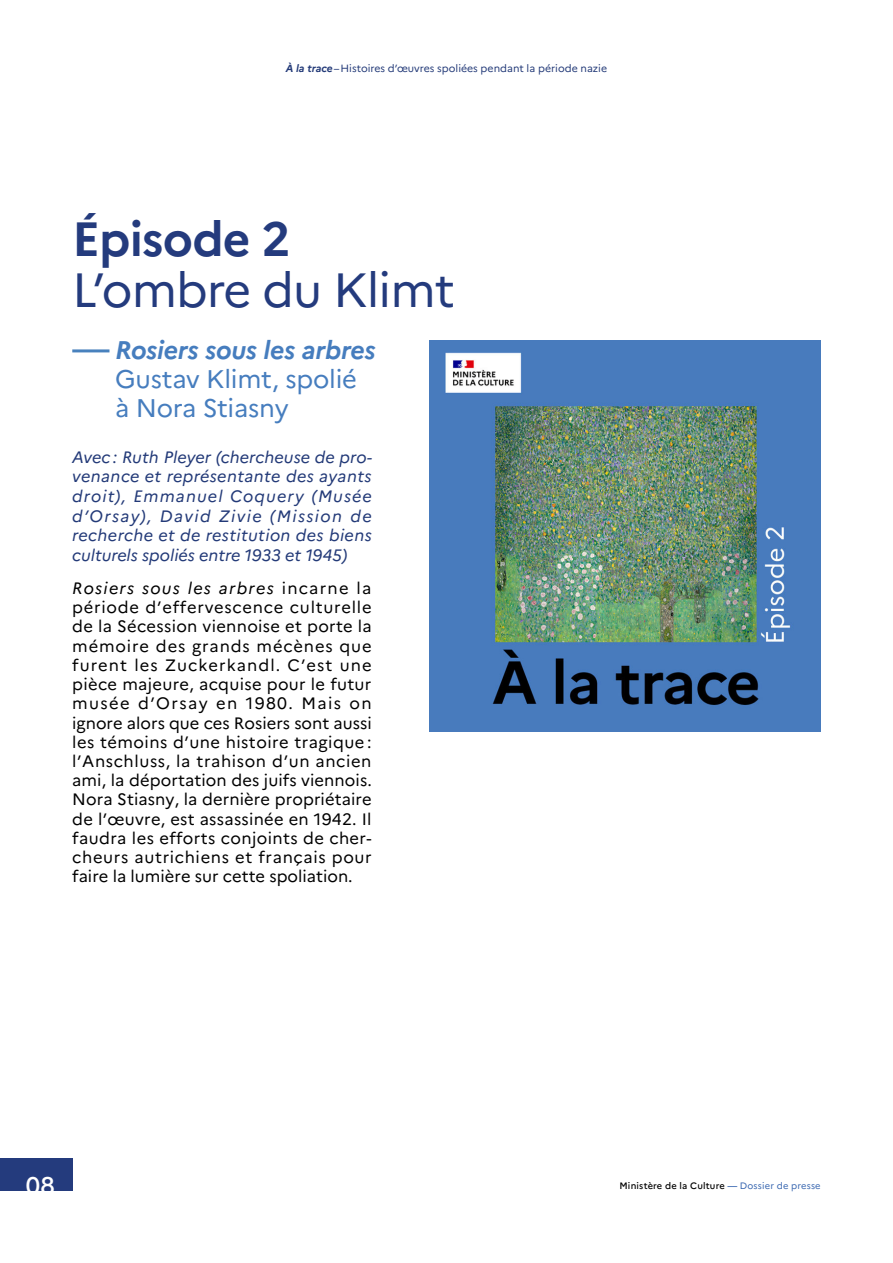
<style>
.page{position:relative;width:893px;height:1263px;background:#fff}
.page>*{position:absolute;margin:0;border:0;box-sizing:border-box;transform-origin:0 0}
.t1{font:48px "Marianne";letter-spacing:-.02em;color:#243b7d}
.t2{font:700 48px "Marianne";letter-spacing:-.02em;color:#243b7d}
.t3{font:25.5px/28.5px "Marianne";letter-spacing:-.01em;color:#467dbe}
.t4{font:italic 700 25.5px "Marianne";letter-spacing:-.01em;color:#467dbe}
.t5{font:500 24px "Marianne";color:#fff}
.t6{font:16.5px/19.2px "Marianne";color:#000;text-align:justify}
.t7{font:italic 16.5px/19.5px "Marianne";color:#233a78;text-align:justify}
.t8{font:10.5px "Marianne";color:#233a78}
.t9{font:500 9.3px "Marianne";letter-spacing:.02em;color:#000}
.s1{font-weight:700;font-style:italic}
.s2{font-style:italic}
.s3{color:#3866b0}
.s4{font-weight:400;color:#3866b0}
</style>
<div class="page">
<div style="left:0;top:1158px;width:72px;height:33px;background:#243b7d"></div>
<hr style="left:72px;top:349px;width:37px;height:3px;background:#4881bd">
<img style="left:429px;top:340px;width:392px;height:392px">
<p class="t8" style="left:286px;top:62px;width:323px"><span class="s1">À la trace</span>–Histoires d’œuvres spoliées pendant la période nazie</p>
<h1 class="t2" style="left:72px;top:210px;width:220px">Épisode 2</h1>
<h1 class="t1" style="left:72px;top:261px;width:384px">L’ombre du Klimt</h1>
<h2 class="t4" style="left:115px;top:335px;width:262px">Rosiers sous les arbres</h2>
<h2 class="t3" style="left:115px;top:365px;width:243px">Gustav Klimt, spolié à Nora Stiasny</h2>
<p class="t7" style="left:72px;top:447px;width:301px">Avec : Ruth Pleyer (chercheuse de pro&shy;venance et représentante des ayants droit), Emmanuel Coquery (Musée d’Orsay), David Zivie (Mission de recherche et de restitution des biens culturels spoliés entre 1933 et 1945)</p>
<p class="t6" style="left:72px;top:578px;width:301px"><span class="s2">Rosiers sous les arbres</span> incarne la période d’effervescence culturelle de la Sécession viennoise et porte la mémoire des grands mécènes que furent les Zuckerkandl. C’est une pièce majeure, acquise pour le futur musée d’Orsay en 1980. Mais on ignore alors que ces Rosiers sont aussi les témoins d’une histoire tragique : l’Anschluss, la trahison d’un ancien ami, la déportation des juifs viennois.<br>Nora Stiasny, la dernière propriétaire de l’œuvre, est assassinée en 1942. Il faudra les efforts conjoints de cher&shy;cheurs autrichiens et français pour faire la lumière sur cette spoliation.</p>
<h3 class="t5" style="left:26px;top:1170px;width:31px">08</h3>
<p class="t9" style="left:619px;top:1180px;width:203px">Ministère de la Culture <span class="s3">—</span> <span class="s4">Dossier de presse</span></p>
</div>
